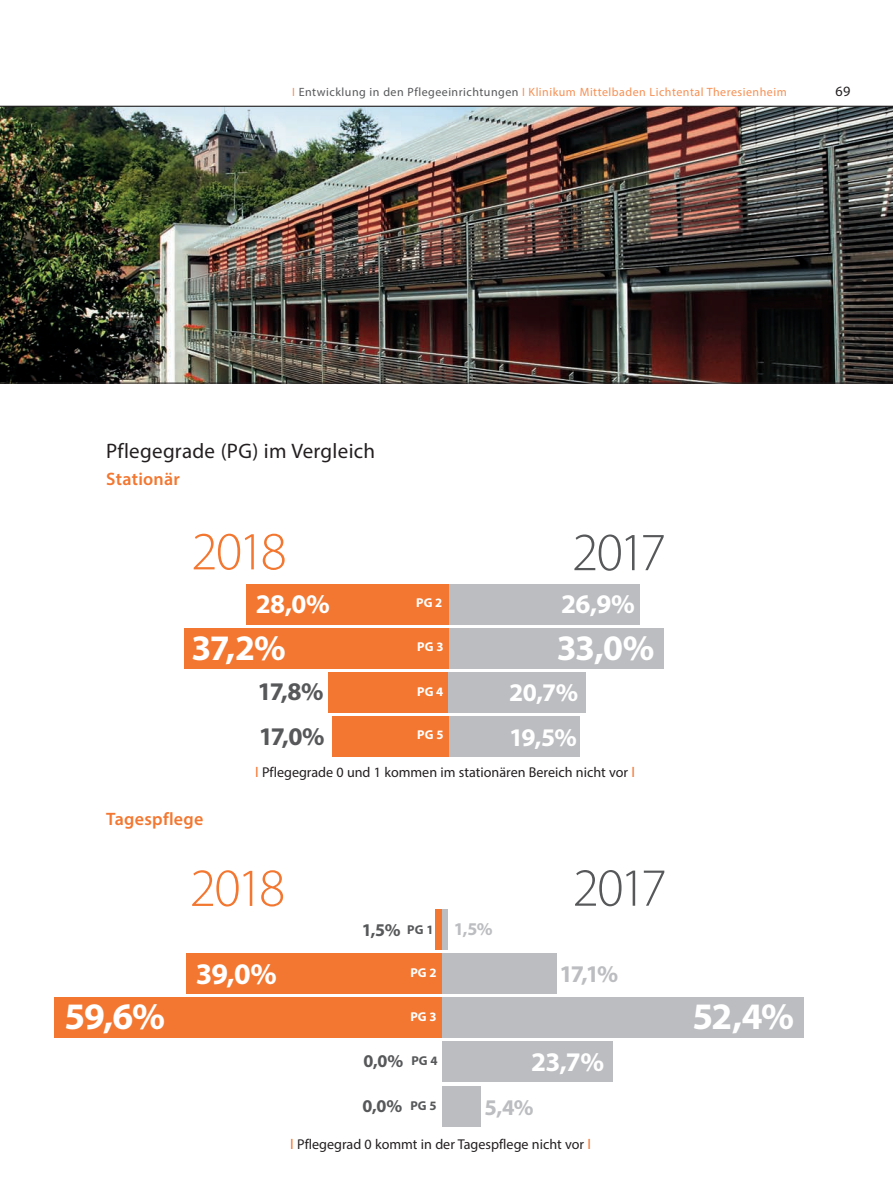
<style>
.page{position:relative;width:893px;height:1191px;background:#fff}
.page>*{position:absolute;margin:0;border:0;box-sizing:border-box;transform-origin:0 0}
.Einstiegstext{font:300 54px "Myriad Pro";letter-spacing:-.07em;color:#f37730}
.Einstiegstext-2{font:300 54px "Myriad Pro";letter-spacing:-.07em;color:#57585a}
._9_5_12_5_block{font:700 37.5px "Myriad Pro";color:#fff}
._9_5_12_5_block-2{font:700 36px "Myriad Pro";color:#fff}
._9_5_12_5_block-3{font:700 30px "Myriad Pro";color:#fff}
._9_5_12_5_block-4{font:700 27px "Myriad Pro";color:#fff}
._9_5_12_5_block-5{font:700 25.5px "Myriad Pro";color:#57585a}
._9_5_12_5_block-6{font:700 25.5px "Myriad Pro";color:#fff}
._9_5_12_5_block-7{font:700 24px "Myriad Pro";color:#bcbdc0}
._9_5_12_5_block-8{font:700 22.5px "Myriad Pro";color:#bcbdc0}
.Zwischenüberschrift{font:21px "Myriad Pro";letter-spacing:.015em;color:#231f20}
.Zwischenüberschrift-2{font:600 18px "Myriad Pro";letter-spacing:.015em;color:#f37730}
._9_5_12_5_block-9{font:700 18px "Myriad Pro";color:#57585a}
._9_5_12_5_block-10{font:700 18px "Myriad Pro";color:#bcbdc0}
.pag_rechts{font:14.25px "Myriad Pro";color:#231f20}
._9_5_12_5_block-11{font:700 12.9px "Myriad Pro";color:#fff}
._9_5_12_5_block-12{font:700 12.9px "Myriad Pro";color:#57585a}
.Kolumne_links{font:12px "Myriad Pro";letter-spacing:.04em;color:#f69054}
.s1{color:#57585a}
.s2{font-size:15px;color:#f37730}
</style>
<div class="page">
<img style="left:0;top:107px;width:893px;height:276px">
<div style="left:444px;top:584px;width:196px;height:40px;background:#bcbdc0"></div>
<div style="left:246px;top:584px;width:202px;height:40px;background:#f37730"></div>
<div style="left:448px;top:628px;width:216px;height:40px;background:#bcbdc0"></div>
<div style="left:184px;top:628px;width:264px;height:40px;background:#f37730"></div>
<div style="left:447px;top:672px;width:138px;height:40px;background:#bcbdc0"></div>
<div style="left:448px;top:716px;width:132px;height:40px;background:#bcbdc0"></div>
<div style="left:328px;top:672px;width:120px;height:40px;background:#f37730"></div>
<div style="left:332px;top:716px;width:116px;height:40px;background:#f37730"></div>
<div style="left:442px;top:909px;width:6px;height:40px;background:#bcbdc0"></div>
<div style="left:435px;top:909px;width:7px;height:40px;background:#f37730"></div>
<div style="left:442px;top:953px;width:114px;height:41px;background:#bcbdc0"></div>
<div style="left:187px;top:953px;width:255px;height:41px;background:#f37730"></div>
<div style="left:441px;top:997px;width:363px;height:41px;background:#bcbdc0"></div>
<div style="left:54px;top:997px;width:388px;height:41px;background:#f37730"></div>
<div style="left:442px;top:1041px;width:170px;height:41px;background:#bcbdc0"></div>
<div style="left:442px;top:1086px;width:38px;height:41px;background:#bcbdc0"></div>
<hr style="left:0;top:106px;width:893px;height:1px;background:#231f20">
<hr style="left:0;top:383px;width:893px;height:1px;background:#231f20">
<p class="Kolumne_links" style="left:292px;top:84px;width:496px">I <span class="s1">Entwicklung in den Pflegeeinrichtungen</span> I Klinikum Mittelbaden Lichtental Theresienheim</p>
<p class="pag_rechts" style="left:835px;top:82px;width:17px">69</p>
<p class="Zwischenüberschrift" style="left:106px;top:438px;width:271px">Pflegegrade (PG) im Vergleich</p>
<p class="Zwischenüberschrift-2" style="left:106px;top:467px;width:75px">Stationär</p>
<p class="Einstiegstext" style="left:191px;top:519px;width:97px">2018</p>
<p class="Einstiegstext-2" style="left:572px;top:519px;width:96px">2017</p>
<p class="_9_5_12_5_block-4" style="left:256px;top:586px;width:76px">28,0%</p>
<p class="_9_5_12_5_block-4" style="left:561px;top:586px;width:75px">26,9%</p>
<p class="_9_5_12_5_block-2" style="left:191px;top:625px;width:96px">37,2%</p>
<p class="_9_5_12_5_block-2" style="left:557px;top:625px;width:99px">33,0%</p>
<p class="_9_5_12_5_block-6" style="left:509px;top:675px;width:71px">20,7%</p>
<p class="_9_5_12_5_block-6" style="left:509px;top:720px;width:69px">19,5%</p>
<p class="_9_5_12_5_block-11" style="left:416px;top:594px;width:28px">PG 2</p>
<p class="_9_5_12_5_block-11" style="left:417px;top:638px;width:28px">PG 3</p>
<p class="_9_5_12_5_block-11" style="left:417px;top:683px;width:28px">PG 4</p>
<p class="_9_5_12_5_block-11" style="left:417px;top:726px;width:28px">PG 5</p>
<p class="_9_5_12_5_block-5" style="left:258px;top:675px;width:68px">17,8%</p>
<p class="_9_5_12_5_block-5" style="left:259px;top:719px;width:67px">17,0%</p>
<p class="pag_rechts" style="left:255px;top:764px;width:381px"><span class="s2">I</span> Pflegegrade 0 und 1 kommen im stationären Bereich nicht vor <span class="s2">I</span></p>
<p class="Zwischenüberschrift-2" style="left:106px;top:807px;width:99px">Tagespflege</p>
<p class="Einstiegstext" style="left:190px;top:855px;width:97px">2018</p>
<p class="Einstiegstext-2" style="left:573px;top:855px;width:96px">2017</p>
<p class="_9_5_12_5_block-9" style="left:362px;top:918px;width:40px">1,5%</p>
<p class="_9_5_12_5_block-10" style="left:454px;top:917px;width:40px">1,5%</p>
<p class="_9_5_12_5_block-12" style="left:407px;top:921px;width:28px">PG 1</p>
<p class="_9_5_12_5_block-11" style="left:410px;top:964px;width:28px">PG 2</p>
<p class="_9_5_12_5_block-11" style="left:410px;top:1008px;width:28px">PG 3</p>
<p class="_9_5_12_5_block-12" style="left:411px;top:1052px;width:28px">PG 4</p>
<p class="_9_5_12_5_block-12" style="left:410px;top:1097px;width:28px">PG 5</p>
<p class="_9_5_12_5_block-3" style="left:196px;top:954px;width:83px">39,0%</p>
<p class="_9_5_12_5_block-7" style="left:560px;top:958px;width:60px">17,1%</p>
<p class="_9_5_12_5_block" style="left:65px;top:992px;width:102px">59,6%</p>
<p class="_9_5_12_5_block" style="left:692px;top:991px;width:103px">52,4%</p>
<p class="_9_5_12_5_block-4" style="left:531px;top:1043px;width:75px">23,7%</p>
<p class="_9_5_12_5_block-9" style="left:364px;top:1049px;width:41px">0,0%</p>
<p class="_9_5_12_5_block-9" style="left:363px;top:1094px;width:41px">0,0%</p>
<p class="_9_5_12_5_block-8" style="left:484px;top:1092px;width:51px">5,4%</p>
<p class="pag_rechts" style="left:290px;top:1135px;width:302px"><span class="s2">I</span> Pflegegrad 0 kommt in der Tagespflege nicht vor <span class="s2">I</span></p>
</div>
